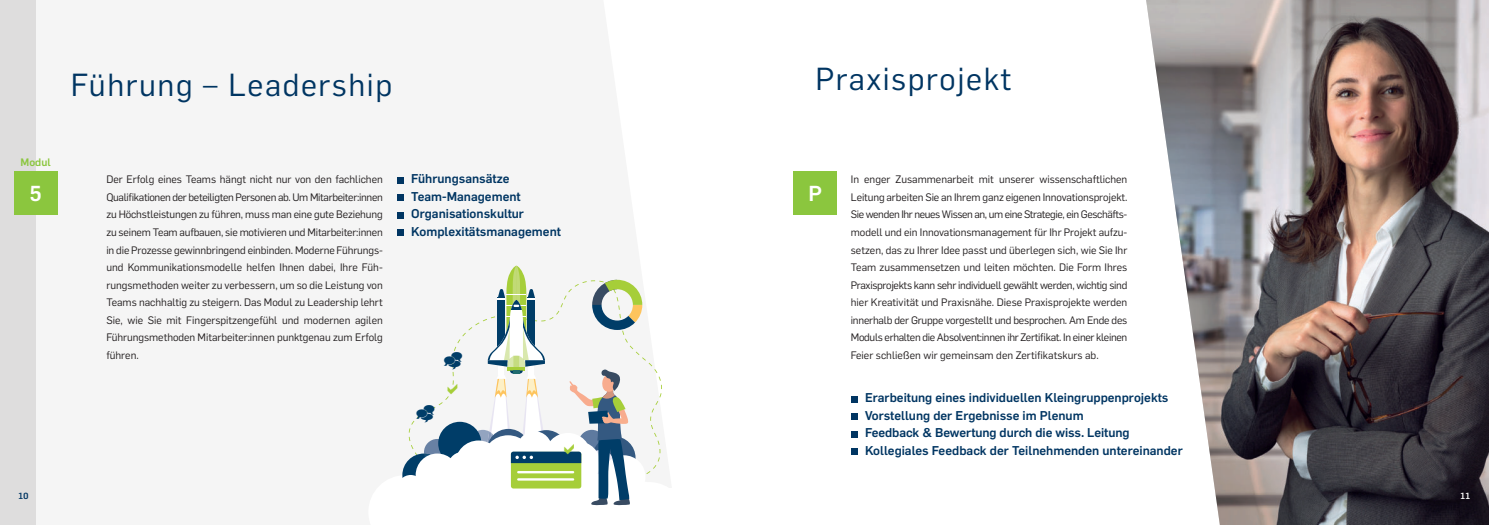
<style>
.page{position:relative;width:1489px;height:525px;background:#fff}
.page>*{position:absolute;margin:0;border:0;box-sizing:border-box;transform-origin:0 0}
.t1{font:31.25px "Rub Flama";letter-spacing:.05em;color:#003562}
.t2{font:700 21.25px "Rub Flama";color:#fff}
.t3{font:700 12.5px/17.5px "Rub Flama";color:#003562}
.t4{font:10.62px/17.5px "Rub Flama";letter-spacing:-.005em;color:#231f20;text-align:justify}
.t5{font:700 10.62px "Rub Flama";color:#8bc63e}
.t6{font:700 8.75px "Rub Flama";color:#003562}
.t7{font:700 8.75px "Rub Flama";color:#fff}
</style>
<div class="page">
<div style="left:0;top:0;width:35px;height:524px;background:#dedddd"></div>
<img style="left:1146px;top:0;width:342px;height:524px">
<svg style="left:397px;top:177px;width:6px;height:6px"></svg>
<div style="left:397px;top:194px;width:6px;height:7px;background:#003562"></div>
<svg style="left:397px;top:212px;width:6px;height:6px"></svg>
<div style="left:397px;top:229px;width:6px;height:7px;background:#003562"></div>
<div style="left:14px;top:171px;width:44px;height:44px;background:#8bc63e"></div>
<div style="left:793px;top:171px;width:44px;height:44px;background:#8bc63e"></div>
<div style="left:850px;top:396px;width:7px;height:6px;background:#003562"></div>
<div style="left:850px;top:413px;width:7px;height:6px;background:#003562"></div>
<div style="left:850px;top:431px;width:7px;height:6px;background:#003562"></div>
<div style="left:850px;top:448px;width:7px;height:6px;background:#003562"></div>
<svg style="left:402px;top:265px;width:260px;height:241px"></svg>
<p class="t5" style="left:21px;top:158px;width:32px">Modul</p>
<h1 class="t1" style="left:71px;top:63px;width:323px">Führung – Leadership</h1>
<h1 class="t1" style="left:815px;top:57px;width:198px">Praxisprojekt</h1>
<p class="t4" style="left:106px;top:170px;width:278px">Der Erfolg eines Teams hängt nicht nur von den fachlichen Qualifikationen der beteiligten Personen ab. Um Mitarbeiter:innen zu Höchstleistungen zu führen, muss man eine gute Beziehung zu seinem Team aufbauen, sie motivieren und Mitarbeiter:innen in die Prozesse gewinnbringend einbinden. Moderne Führungs&shy;und Kommunikationsmodelle helfen Ihnen dabei, Ihre Füh&shy;rungsmethoden weiter zu verbessern, um so die Leistung von Teams nachhaltig zu steigern. Das Modul zu Leadership lehrt Sie, wie Sie mit Fingerspitzengefühl und modernen agilen Führungsmethoden Mitarbeiter:innen punktgenau zum Erfolg führen.</p>
<p class="t3" style="left:411px;top:169px;width:151px">Führungsansätze<br>Team-Management<br>Organisationskultur<br>Komplexitätsmanagement</p>
<h2 class="t2" style="left:30px;top:185px;width:13px">5</h2>
<h2 class="t2" style="left:808px;top:185px;width:15px">P</h2>
<p class="t4" style="left:850px;top:171px;width:278px">In enger Zusammenarbeit mit unserer wissenschaftlichen Leitung arbeiten Sie an Ihrem ganz eigenen Innovationsprojekt.<br>Sie wenden Ihr neues Wissen an, um eine Strategie, ein Geschäfts&shy;modell und ein Innovationsmanagement für Ihr Projekt aufzu&shy;setzen, das zu Ihrer Idee passt und überlegen sich, wie Sie Ihr Team zusammensetzen und leiten möchten. Die Form Ihres Praxisprojekts kann sehr individuell gewählt werden, wichtig sind hier Kreativität und Praxisnähe. Diese Praxisprojekte werden innerhalb der Gruppe vorgestellt und besprochen. Am Ende des Moduls erhalten die Absolvent:innen ihr Zertifikat. In einer kleinen Feier schließen wir gemeinsam den Zertifikatskurs ab.</p>
<p class="t3" style="left:865px;top:390px;width:319px">Erarbeitung eines individuellen Kleingruppenprojekts Vorstellung der Ergebnisse im Plenum<br>Feedback &amp; Bewertung durch die wiss. Leitung Kollegiales Feedback der Teilnehmenden untereinander</p>
<p class="t6" style="left:19px;top:492px;width:11px">10</p>
<p class="t7" style="left:1460px;top:492px;width:11px">11</p>
</div>
